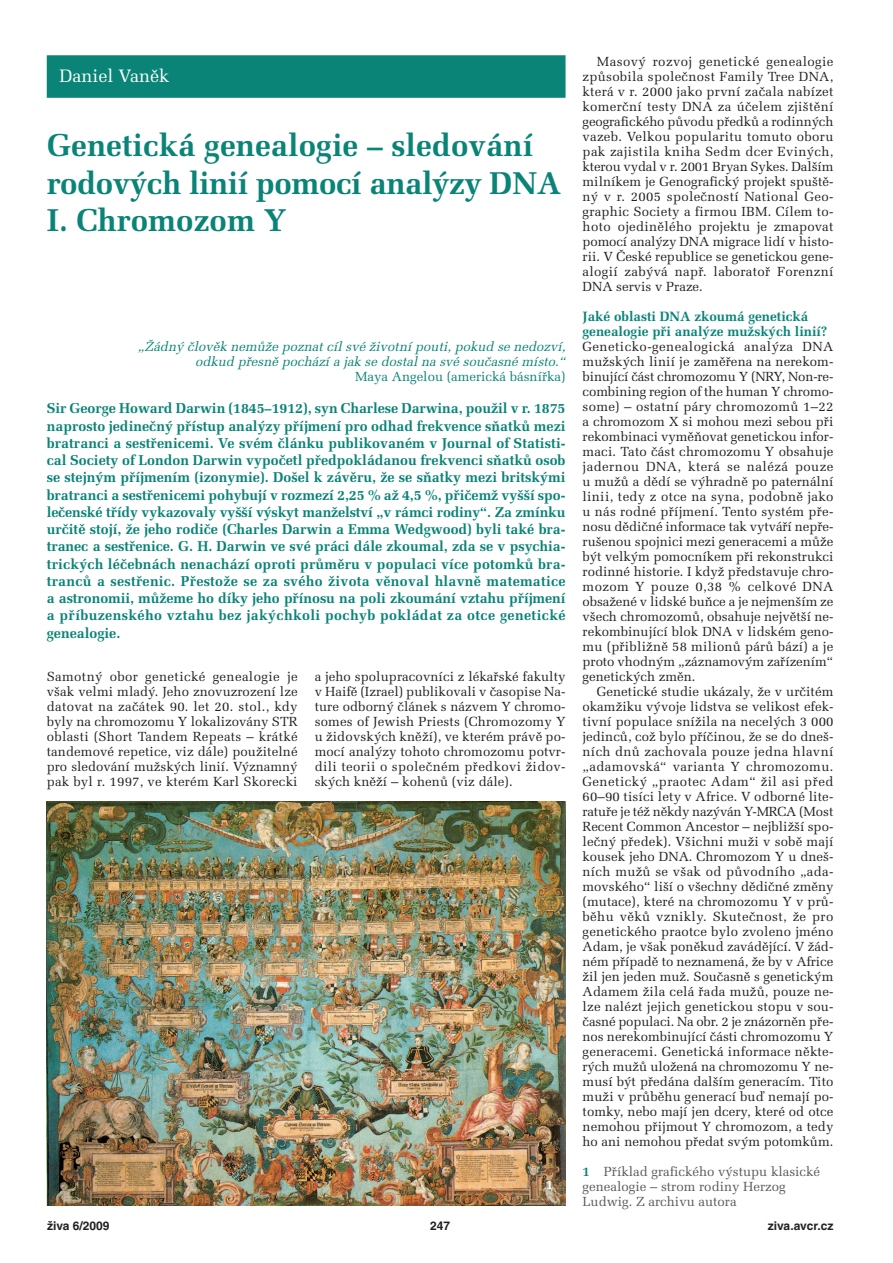
<style>
.page{position:relative;width:893px;height:1263px;background:#fff}
.page>*{position:absolute;margin:0;border:0;box-sizing:border-box;transform-origin:0 0}
.t1{font:700 31.5px/37.5px "Melior CE";color:#098477}
.t2{font:18px "Melior CE";color:#fff}
.t3{font:700 14.25px/17.2px "Melior CE";letter-spacing:.025em;color:#098477;text-align:justify}
.t4{font:700 13.5px/15px "Melior CE";color:#098477}
.t5{font:700 13.5px "Melior CE";color:#fff}
.t6{font:13.2px/15px "Melior CE";letter-spacing:.005em;color:#231f20;text-align:justify}
.t7{font:italic 13.2px/15px "Melior CE";color:#098477;text-align:right}
.t8{font:13.2px/15px "Melior CE";color:#57585a}
.t9{font:13.2px "Melior CE";color:#098477}
.t10{font:700 12px "Helvetica CE";color:#231f20}
.s1{font-weight:700;color:#098477}
</style>
<div class="page">
<div style="left:47px;top:55px;width:519px;height:43px;background:#098477"></div>
<img style="left:47px;top:801px;width:519px;height:404px">
<h2 class="t2" style="left:60px;top:70px;width:111px">Daniel Vaněk</h2>
<h1 class="t1" style="left:47px;top:130px;width:516px">Genetická genealogie – sledování rodových linií pomocí analýzy DNA<br>I. Chromozom Y</h1>
<p class="t7" style="left:138px;top:341px;width:432px">„Žádný člověk nemůže poznat cíl své životní pouti, pokud se nedozví, odkud přesně pochází a jak se dostal na své současné místo.“</p>
<p class="t9" style="left:355px;top:372px;width:212px">Maya Angelou (americká básnířka)</p>
<p class="t3" style="left:47px;top:402px;width:520px">Sir George Howard Darwin (1845–1912), syn Charlese Darwina, použil v r. 1875 naprosto jedinečný přístup analýzy příjmení pro odhad frekvence sňatků mezi bratranci a sestřenicemi. Ve svém článku publikovaném v Journal of Statisti&shy;cal Society of London Darwin vypočetl předpokládanou frekvenci sňatků osob se stejným příjmením (izonymie). Došel k závěru, že se sňatky mezi britskými bratranci a sestřenicemi pohybují v rozmezí 2,25 % až 4,5 %, přičemž vyšší spo&shy;lečenské třídy vykazovaly vyšší výskyt manželství „v rámci rodiny“. Za zmínku určitě stojí, že jeho rodiče (Charles Darwin a Emma Wedgwood) byli také bra&shy;tranec a sestřenice. G. H. Darwin ve své práci dále zkoumal, zda se v psychia&shy;trických léčebnách nenachází oproti průměru v populaci více potomků bra&shy;tranců a sestřenic. Přestože se za svého života věnoval hlavně matematice a astronomii, můžeme ho díky jeho přínosu na poli zkoumání vztahu příjmení a příbuzenského vztahu bez jakýchkoli pochyb pokládat za otce genetické genealogie.</p>
<p class="t6" style="left:47px;top:671px;width:252px">Samotný obor genetické genealogie je však velmi mladý. Jeho znovuzrození lze datovat na začátek 90. let 20. stol., kdy byly na chromozomu Y lokalizovány STR oblasti (Short Tandem Repeats – krátké tandemové repetice, viz dále) použitelné pro sledování mužských linií. Významný pak byl r. 1997, ve kterém Karl Skorecki</p>
<p class="t6" style="left:315px;top:671px;width:252px">a jeho spolupracovníci z lékařské fakulty v Haifě (Izrael) publikovali v časopise Na&shy;ture odborný článek s názvem Y chromo&shy;somes of Jewish Priests (Chromozomy Y u židovských kněží), ve kterém právě po&shy;mocí analýzy tohoto chromozomu potvr&shy;dili teorii o společném předkovi židov&shy;ských kněží – kohenů (viz dále).</p>
<p class="t5" style="left:546px;top:1180px;width:9px">1</p>
<p class="t6" style="left:583px;top:56px;width:252px;text-indent:14px">Masový rozvoj genetické genealogie způsobila společnost Family Tree DNA, která v r. 2000 jako první začala nabízet komerční testy DNA za účelem zjištění geografického původu předků a rodinných vazeb. Velkou popularitu tomuto oboru pak zajistila kniha Sedm dcer Eviných, kterou vydal v r. 2001 Bryan Sykes. Dalším milníkem je Genografický projekt spuště&shy;ný v r. 2005 společností National Geo&shy;graphic Society a firmou IBM. Cílem to&shy;hoto ojedinělého projektu je zmapovat pomocí analýzy DNA migrace lidí v histo&shy;rii. V České republice se genetickou gene&shy;alogií zabývá např. laboratoř Forenzní DNA servis v Praze.</p>
<p class="t4" style="left:583px;top:311px;width:246px">Jaké oblasti DNA zkoumá genetická genealogie při analýze mužských linií?</p>
<p class="t6" style="left:583px;top:341px;width:252px">Geneticko-genealogická analýza DNA mužských linií je zaměřena na nerekom&shy;binující část chromozomu Y (NRY, Non-re&shy;combining region of the human Y chromo&shy;some) – ostatní páry chromozomů 1–22 a chromozom X si mohou mezi sebou při rekombinaci vyměňovat genetickou infor&shy;maci. Tato část chromozomu Y obsahuje jadernou DNA, která se nalézá pouze u mužů a dědí se výhradně po paternální linii, tedy z otce na syna, podobně jako u nás rodné příjmení. Tento systém pře&shy;nosu dědičné informace tak vytváří nepře&shy;rušenou spojnici mezi generacemi a může být velkým pomocníkem při rekonstrukci rodinné historie. I když představuje chro&shy;mozom Y pouze 0,38 % celkové DNA obsažené v lidské buňce a je nejmenším ze všech chromozomů, obsahuje největší ne&shy;rekombinující blok DNA v lidském geno&shy;mu (přibližně 58 milionů párů bází) a je proto vhodným „záznamovým zařízením“ genetických změn.</p>
<p class="t6" style="left:583px;top:686px;width:252px;text-indent:14px">Genetické studie ukázaly, že v určitém okamžiku vývoje lidstva se velikost efek&shy;tivní populace snížila na necelých 3 000 jedinců, což bylo příčinou, že se do dneš&shy;ních dnů zachovala pouze jedna hlavní „adamovská“ varianta Y chromozomu.<br>Genetický „praotec Adam“ žil asi před 60–90 tisíci lety v Africe. V odborné lite&shy;ratuře je též někdy nazýván Y-MRCA (Most Recent Common Ancestor – nejbližší spo&shy;lečný předek). Všichni muži v sobě mají kousek jeho DNA. Chromozom Y u dneš&shy;ních mužů se však od původního „ada&shy;movského“ liší o všechny dědičné změny (mutace), které na chromozomu Y v prů&shy;běhu věků vznikly. Skutečnost, že pro genetického praotce bylo zvoleno jméno Adam, je však poněkud zavádějící. V žád&shy;ném případě to neznamená, že by v Africe žil jen jeden muž. Současně s genetickým Adamem žila celá řada mužů, pouze ne&shy;lze nalézt jejich genetickou stopu v sou&shy;časné populaci. Na obr. 2 je znázorněn pře&shy;nos nerekombinující části chromozomu Y generacemi. Genetická informace někte&shy;rých mužů uložená na chromozomu Y ne&shy;musí být předána dalším generacím. Tito muži v průběhu generací buď nemají po&shy;tomky, nebo mají jen dcery, které od otce nemohou přijmout Y chromozom, a tedy ho ani nemohou předat svým potomkům.</p>
<p class="t8" style="left:583px;top:1166px;width:239px"><span class="s1">1</span> Příklad grafického výstupu klasické genealogie – strom rodiny Herzog<br>Ludwig. Z archivu autora</p>
<p class="t10" style="left:47px;top:1221px;width:64px">živa 6/2009</p>
<p class="t10" style="left:430px;top:1221px;width:22px">247</p>
<p class="t10" style="left:768px;top:1221px;width:67px">ziva.avcr.cz</p>
</div>
